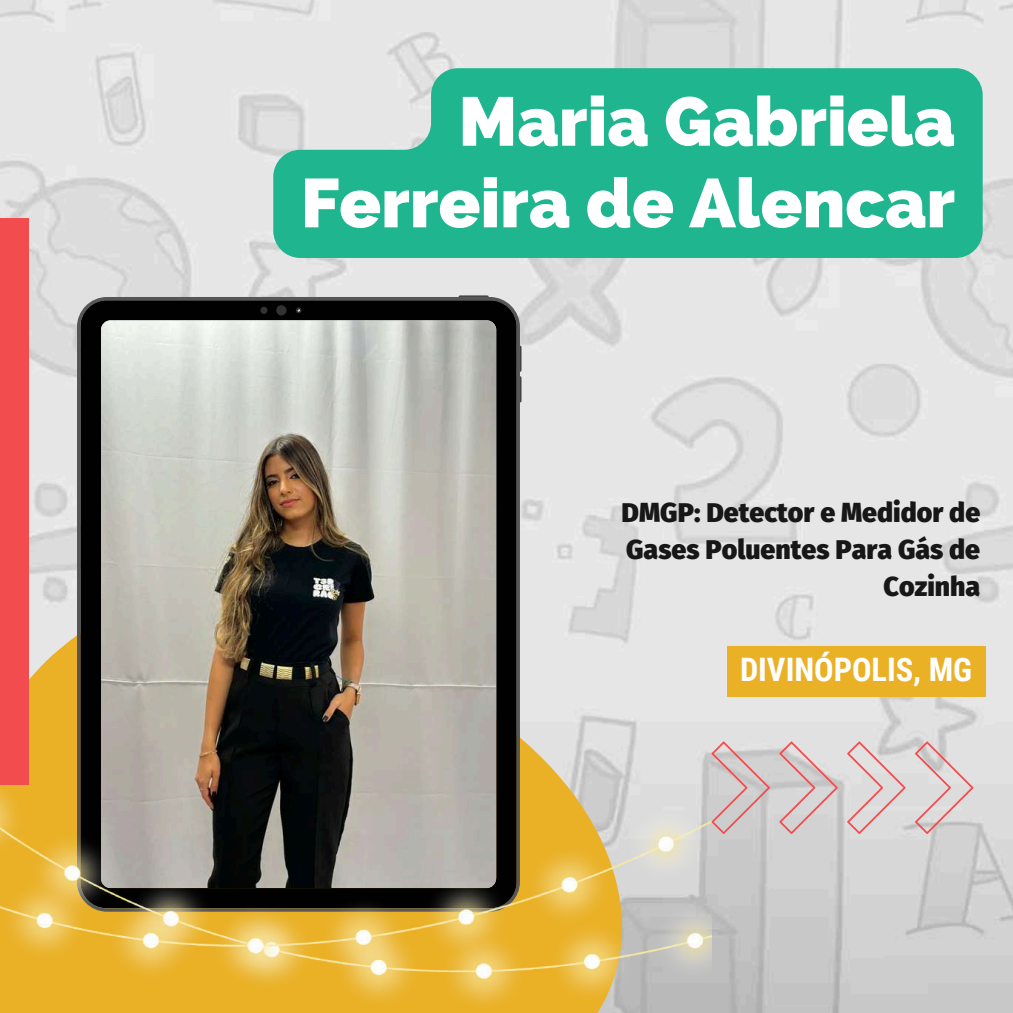
<style>
.page{position:relative;width:1013px;height:1013px;background:#fff}
.page>*{position:absolute;margin:0;border:0;box-sizing:border-box;transform-origin:0 0}
.t1{font:800 68.75px/81.5px "Raleway";color:#fff;text-align:right}
.t2{font:700 32.38px "Roboto Condensed";color:#fff}
.t3{font:900 26.75px/36.9px "Fira Sans";color:#171717;text-align:right}
</style>
<div class="page">
<img style="left:0;top:0;width:1012px;height:1012px">
<svg style="left:29px;top:450px;width:682px;height:291px;background:#e3e0d7"></svg>
<svg style="left:77px;top:297px;width:443px;height:444px;background:#131312"></svg>
<img style="left:101px;top:320px;width:395px;height:567px;border-radius:10px">
<div style="left:260px;top:307px;width:7px;height:7px;background:#333;border-radius:50%"></div>
<div style="left:276px;top:305px;width:10px;height:10px;background:#333;border-radius:50%"></div>
<svg style="left:296px;top:307px;width:5px;height:6px"></svg>
<svg style="left:520px;top:345px;width:1px;height:57px"></svg>
<svg style="left:458px;top:295px;width:30px;height:2px"></svg>
<div style="left:0;top:219px;width:29px;height:566px;background:#f24c4e"></div>
<img style="left:0;top:741px;width:711px;height:271px">
<svg style="left:915px;top:741px;width:58px;height:93px;background:#dbcdce"></svg>
<svg style="left:847px;top:741px;width:58px;height:93px;background:#ded0d0"></svg>
<svg style="left:779px;top:741px;width:58px;height:93px;background:#d7c9c9"></svg>
<svg style="left:711px;top:741px;width:59px;height:93px;background:#d1c4c4"></svg>
<svg style="left:273px;top:68px;width:709px;height:190px;background:#32b997"></svg>
<div style="left:727px;top:645px;width:258px;height:51px;background:#eab126"></div>
<h1 class="t1" style="left:301px;top:81px;width:656px">Maria Gabriela<br>Ferreira de Alencar</h1>
<p class="t3" style="left:621px;top:495px;width:360px">DMGP: Detector e Medidor de<br>Gases Poluentes Para Gás de<br>Cozinha</p>
<p class="t2" style="left:740px;top:651px;width:234px">DIVINÓPOLIS, MG</p>
</div>
